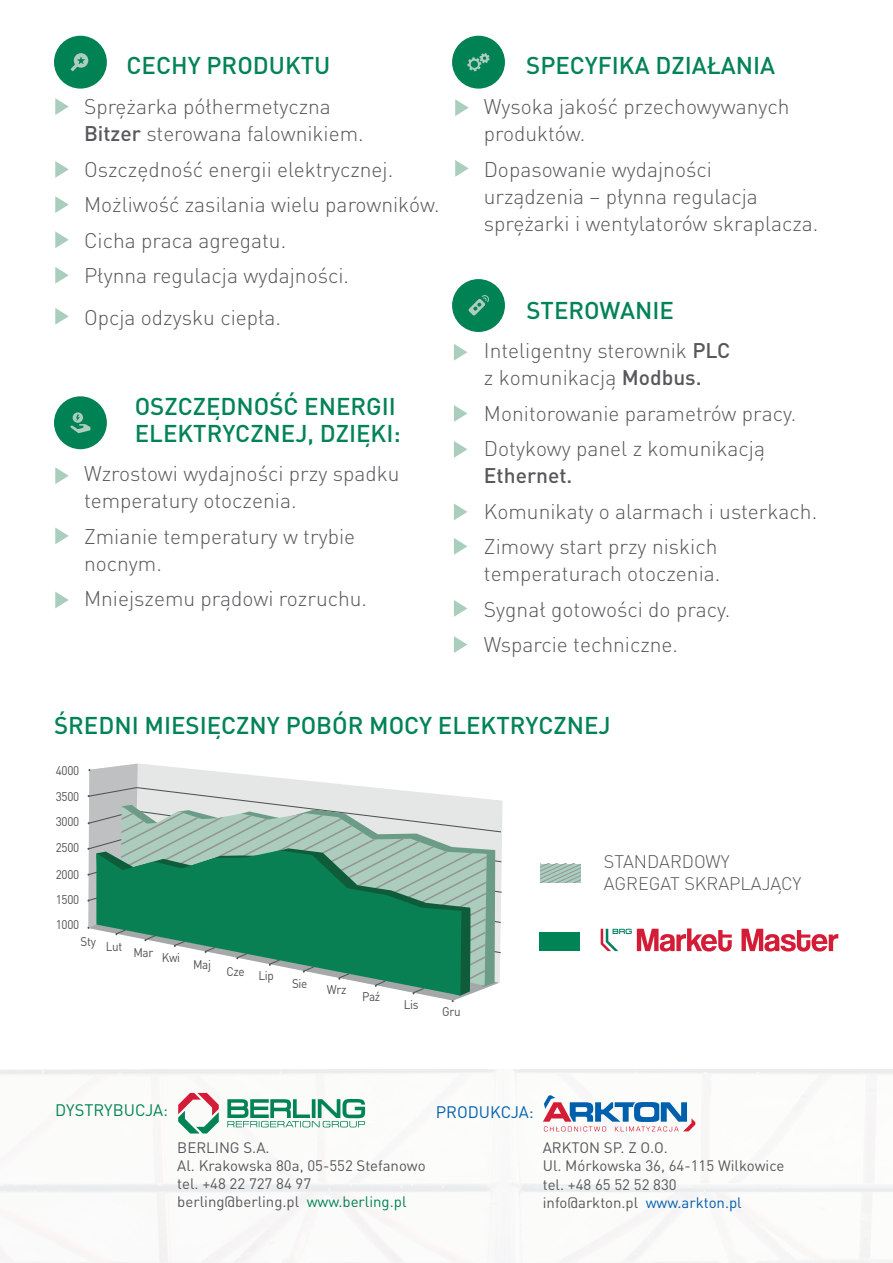
<style>
.page{position:relative;width:893px;height:1263px;background:#fff}
.page>*{position:absolute;margin:0;border:0;box-sizing:border-box;transform-origin:0 0}
.t1{font:500 24px "DIN Pro";color:#008355}
.t2{font:300 21px/27px "DIN Pro";color:#57585a}
.t3{font:300 18px/21.6px "DIN Pro";color:#57585a}
.t4{font:16.5px "DIN Pro";color:#008355}
.t5{font:16.5px "DIN Pro";color:#0160ae}
.Paragraph_tabele{font:15px/18px "DIN Pro";color:#57585a}
.t6{font:12.45px "DIN Pro";letter-spacing:-.025em;color:#4f5252;scale:.93 1}
.s1{font-weight:500}
.s2{color:#008355}
.s3{color:#0160ae}
</style>
<div class="page">
<svg style="left:87px;top:763px;width:415px;height:239px"></svg>
<svg style="left:96px;top:848px;width:375px;height:148px;background:#80a897"></svg>
<svg style="left:96px;top:850px;width:365px;height:145px;fill:#098054"></svg>
<svg style="left:227px;top:1099px;width:138px;height:28px"></svg>
<svg style="left:178px;top:1093px;width:41px;height:40px"></svg>
<svg style="left:543px;top:1095px;width:152px;height:36px"></svg>
<svg style="left:741px;top:929px;width:97px;height:22px"></svg>
<svg style="left:601px;top:928px;width:131px;height:23px"></svg>
<svg style="left:55px;top:98px;width:14px;height:17px"></svg>
<svg style="left:55px;top:161px;width:14px;height:17px"></svg>
<svg style="left:55px;top:196px;width:14px;height:17px"></svg>
<svg style="left:455px;top:99px;width:14px;height:17px"></svg>
<svg style="left:455px;top:160px;width:14px;height:17px"></svg>
<svg style="left:55px;top:231px;width:14px;height:17px"></svg>
<svg style="left:55px;top:467px;width:14px;height:17px"></svg>
<svg style="left:55px;top:267px;width:14px;height:17px"></svg>
<svg style="left:55px;top:527px;width:14px;height:17px"></svg>
<svg style="left:55px;top:592px;width:14px;height:16px"></svg>
<svg style="left:454px;top:344px;width:13px;height:17px"></svg>
<svg style="left:454px;top:405px;width:13px;height:17px"></svg>
<svg style="left:454px;top:441px;width:13px;height:17px"></svg>
<svg style="left:454px;top:503px;width:13px;height:17px"></svg>
<svg style="left:454px;top:538px;width:13px;height:17px"></svg>
<svg style="left:454px;top:600px;width:13px;height:17px"></svg>
<svg style="left:454px;top:636px;width:13px;height:17px"></svg>
<svg style="left:55px;top:308px;width:14px;height:17px"></svg>
<div style="left:452px;top:36px;width:53px;height:53px;background:#008254;border-radius:50%"></div>
<svg style="left:467px;top:53px;width:23px;height:18px"></svg>
<div style="left:452px;top:279px;width:53px;height:53px;background:#008254;border-radius:50%"></div>
<svg style="left:468px;top:295px;width:21px;height:21px"></svg>
<div style="left:54px;top:36px;width:53px;height:53px;background:#008254;border-radius:50%"></div>
<svg style="left:71px;top:53px;width:17px;height:18px"></svg>
<div style="left:54px;top:396px;width:53px;height:53px;background:#008254;border-radius:50%"></div>
<svg style="left:70px;top:412px;width:20px;height:21px"></svg>
<div style="left:539px;top:932px;width:40px;height:19px;background:#008355"></div>
<svg style="left:540px;top:864px;width:40px;height:18px"></svg>
<p class="t1" style="left:127px;top:49px;width:205px">CECHY PRODUKTU</p>
<p class="t2" style="left:84px;top:92px;width:281px">Sprężarka półhermetyczna<br><span class="s1">Bitzer</span> sterowana falownikiem.</p>
<p class="t2" style="left:84px;top:155px;width:311px">Oszczędność energii elektrycznej.</p>
<p class="t2" style="left:84px;top:190px;width:357px">Możliwość zasilania wielu parowników.</p>
<p class="t2" style="left:84px;top:226px;width:204px">Cicha praca agregatu.</p>
<p class="t2" style="left:84px;top:261px;width:267px">Płynna regulacja wydajności.</p>
<p class="t2" style="left:84px;top:303px;width:199px">Opcja odzysku ciepła.</p>
<p class="t1" style="left:135px;top:390px;width:263px">OSZCZĘDNOŚĆ ENERGII</p>
<p class="t1" style="left:135px;top:417px;width:267px">ELEKTRYCZNEJ, DZIĘKI:</p>
<p class="t2" style="left:84px;top:459px;width:317px">Wzrostowi wydajności przy spadku temperatury otoczenia.</p>
<p class="t2" style="left:84px;top:522px;width:273px">Zmianie temperatury w trybie nocnym.</p>
<p class="t2" style="left:84px;top:584px;width:285px">Mniejszemu prądowi rozruchu.</p>
<p class="t1" style="left:526px;top:49px;width:251px">SPECYFIKA DZIAŁANIA</p>
<p class="t2" style="left:484px;top:92px;width:307px">Wysoka jakość przechowywanych produktów.</p>
<p class="t2" style="left:484px;top:155px;width:336px">Dopasowanie wydajności<br>urządzenia – płynna regulacja sprężarki i wentylatorów skraplacza.</p>
<p class="t1" style="left:526px;top:294px;width:149px">STEROWANIE</p>
<p class="t2" style="left:484px;top:336px;width:248px">Inteligentny sterownik <span class="s1">PLC </span>z komunikacją <span class="s1">Modbus.</span></p>
<p class="t2" style="left:484px;top:399px;width:314px">Monitorowanie parametrów pracy.</p>
<p class="t2" style="left:484px;top:434px;width:283px">Dotykowy panel z komunikacją<br><span class="s1">Ethernet.</span></p>
<p class="t2" style="left:484px;top:497px;width:335px">Komunikaty o alarmach i usterkach.</p>
<p class="t2" style="left:484px;top:532px;width:238px">Zimowy start przy niskich temperaturach otoczenia.</p>
<p class="t2" style="left:484px;top:595px;width:248px">Sygnał gotowości do pracy.</p>
<p class="t2" style="left:484px;top:630px;width:196px">Wsparcie techniczne.</p>
<p class="t1" style="left:54px;top:709px;width:558px">ŚREDNI MIESIĘCZNY POBÓR MOCY ELEKTRYCZNEJ</p>
<p class="t6" style="left:56px;top:762px;width:27px">4000</p>
<p class="t6" style="left:56px;top:787px;width:27px">3500</p>
<p class="t6" style="left:56px;top:813px;width:27px">3000</p>
<p class="t6" style="left:56px;top:839px;width:27px">2500</p>
<p class="t6" style="left:56px;top:866px;width:27px">2000</p>
<p class="t6" style="left:56px;top:891px;width:27px">1500</p>
<p class="t6" style="left:56px;top:916px;width:27px">1000</p>
<p class="t6" style="left:81px;top:933px;width:18px">Sty</p>
<p class="t6" style="left:106px;top:938px;width:19px">Lut</p>
<p class="t6" style="left:133px;top:946px;width:52px">Mar Kwi</p>
<p class="t6" style="left:193px;top:956px;width:21px">Maj</p>
<p class="t6" style="left:226px;top:965px;width:53px">Cze Lip</p>
<p class="t6" style="left:292px;top:975px;width:18px">Sie</p>
<p class="t6" style="left:327px;top:981px;width:23px">Wrz</p>
<p class="t6" style="left:362px;top:988px;width:21px">Paź</p>
<p class="t6" style="left:404px;top:996px;width:17px">Lis</p>
<p class="t6" style="left:442px;top:1003px;width:21px">Gru</p>
<p class="t3" style="left:604px;top:850px;width:199px">STANDARDOWY<br>AGREGAT SKRAPLAJĄCY</p>
<p class="t4" style="left:55px;top:1098px;width:114px">DYSTRYBUCJA:</p>
<p class="Paragraph_tabele" style="left:177px;top:1138px;width:94px">BERLING S.A.</p>
<p class="Paragraph_tabele" style="left:177px;top:1156px;width:250px">Al. Krakowska 80a, 05-552 Stefanowo</p>
<p class="Paragraph_tabele" style="left:177px;top:1174px;width:135px">tel. +48 22 727 84 97</p>
<p class="Paragraph_tabele" style="left:177px;top:1192px;width:231px">berling@berling.pl <span class="s2">www.berling.pl</span></p>
<p class="t5" style="left:436px;top:1100px;width:99px">PRODUKCJA:</p>
<p class="Paragraph_tabele" style="left:543px;top:1138px;width:243px">ARKTON SP. Z O.O.<br>Ul. Mórkowska 36, 64-115 Wilkowice tel. +48 65 52 52 830<br>info@arkton.pl <span class="s3">www.arkton.pl</span></p>
</div>
